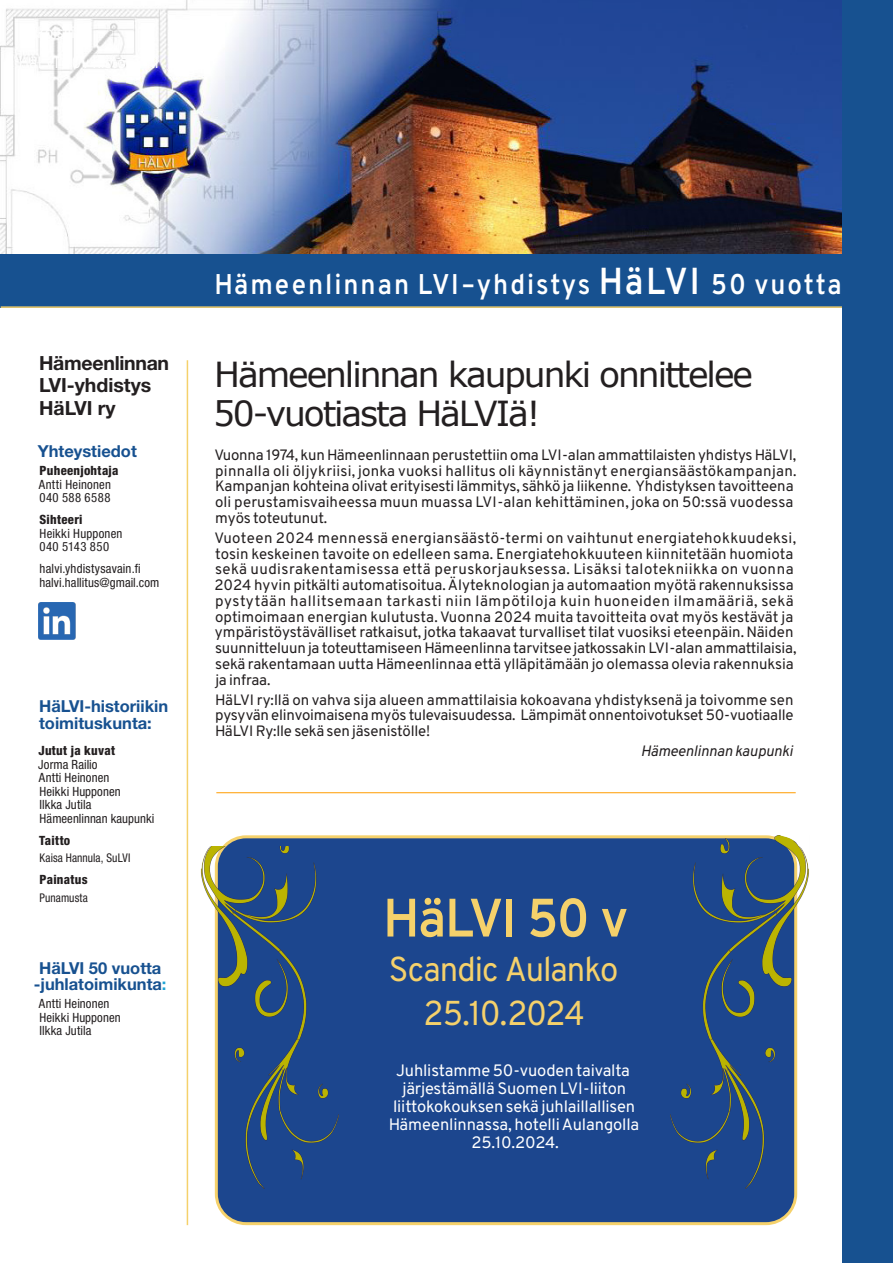
<style>
.page{position:relative;width:893px;height:1263px;background:#fff}
.page>*{position:absolute;margin:0;border:0;box-sizing:border-box;transform-origin:0 0}
._9_kolukal_kuukausi{font:600 54px "Overpass";letter-spacing:-.03em;color:#f5d16b;scale:.95 1}
.Otsikko1{font:34.5px/39px "Verdana";letter-spacing:-.06em;color:#231f20}
._9_kolukal_kuukausi-2{font:34.5px "Overpass";letter-spacing:-.03em;color:#f5d16b;scale:.95 1}
._1_Otsikko_pieni_Sul{font:600 28.5px "Overpass";letter-spacing:.075em;color:#fff;scale:.91 1}
._4__Väliots{font:700 19.5px/22.5px "Helvetica Neue LT Std";letter-spacing:-.015em;color:#231f20}
._1_Otsikko_pieni_Sul-2{font:16.5px/18px "Overpass";letter-spacing:-.01em;color:#fff;text-align:center}
._4__Väliots-2{font:700 16.5px/16.5px "Helvetica Neue LT Std";color:#175190}
._1_Otsikko_pieni_Sul-3{font:15px/15.8px "Overpass";color:#231f20}
._1_Otsikko_pieni_Sul-4{font:italic 15px "Overpass";letter-spacing:-.01em;color:#231f20}
.apina_titteli{font:condensed 12.75px/13.5px "Helvetica Neue LT Std";letter-spacing:.015em;color:#231f20}
.apinaleipis{font:condensed 12.75px "Helvetica Neue LT Std";letter-spacing:.005em;color:#231f20}
.apina_titteli-2{font:800 condensed 12.75px "Helvetica Neue LT Std";letter-spacing:.02em;color:#231f20}
.apinaleipis-2{font:condensed 12px "Helvetica Neue LT Std";letter-spacing:.01em;color:#231f20;scale:.95 1}
.s1{font-weight:800}
.s2{color:#1fa4d5}
.s3{font-size:37.5px}
</style>
<div class="page">
<div style="left:842px;top:0;width:51px;height:1263px;background:#175190"></div>
<div style="left:216px;top:837px;width:580px;height:386px;background:#1c468e;border-radius:30px"></div>
<img style="left:38px;top:602px;width:38px;height:37px">
<img style="left:0;top:0;width:842px;height:254px">
<img style="left:188px;top:846px;width:151px;height:342px">
<img style="left:658px;top:835px;width:151px;height:353px">
<div style="left:0;top:254px;width:842px;height:54px;background:#175190"></div>
<hr style="left:1px;top:306px;width:841px;height:2px;background:#f5d16b">
<hr style="left:187px;top:360px;width:1px;height:865px;background:#f5d16b">
<hr style="left:216px;top:792px;width:580px;height:1px;background:#ff9d01">
<p class="_4__Väliots" style="left:39px;top:351px;width:132px">Hämeenlinnan<br>LVI-yhdistys<br>HäLVI ry</p>
<p class="_4__Väliots-2" style="left:38px;top:443px;width:100px">Yhteystiedot</p>
<p class="apina_titteli" style="left:39px;top:464px;width:81px"><span class="s1">Puheenjohtaja<br></span>Antti Heinonen<br>040 588 6588</p>
<p class="apina_titteli" style="left:39px;top:513px;width:85px"><span class="s1">Sihteeri<br></span>Heikki Hupponen<br>040 5143 850</p>
<p class="apina_titteli" style="left:40px;top:562px;width:121px">halvi.yhdistysavain.fi halvi.hallitus@gmail.com</p>
<p class="_4__Väliots-2" style="left:39px;top:697px;width:131px">HäLVI-historiikin toimituskunta:</p>
<p class="apina_titteli-2" style="left:38px;top:742px;width:78px">Jutut ja kuvat</p>
<p class="apinaleipis" style="left:38px;top:757px;width:61px">Jorma Railio</p>
<p class="apinaleipis" style="left:39px;top:770px;width:72px">Antti Heinonen</p>
<p class="apinaleipis" style="left:40px;top:784px;width:83px">Heikki Hupponen</p>
<p class="apinaleipis" style="left:40px;top:797px;width:53px">Ilkka Jutila</p>
<p class="apinaleipis" style="left:40px;top:811px;width:117px">Hämeenlinnan kaupunki</p>
<p class="apina_titteli-2" style="left:39px;top:832px;width:33px">Taitto</p>
<p class="apinaleipis-2" style="left:40px;top:851px;width:97px">Kaisa Hannula, SuLVI</p>
<p class="apina_titteli-2" style="left:40px;top:872px;width:49px">Painatus</p>
<p class="apinaleipis-2" style="left:40px;top:891px;width:52px">Punamusta</p>
<p class="_4__Väliots-2" style="left:34px;top:959px;width:134px;text-align:center">HäLVI 50 vuotta -juhlatoimikunta<span class="s2">:</span></p>
<p class="apinaleipis" style="left:39px;top:996px;width:72px">Antti Heinonen</p>
<p class="apinaleipis" style="left:40px;top:1010px;width:83px">Heikki Hupponen</p>
<p class="apinaleipis" style="left:40px;top:1023px;width:53px">Ilkka Jutila</p>
<p class="_1_Otsikko_pieni_Sul" style="left:215px;top:261px;width:691px">Hämeenlinnan LVI–yhdistys <span class="s3">HäLVI</span> 50 vuotta</p>
<p class="Otsikko1" style="left:213px;top:354px;width:542px">Hämeenlinnan kaupunki onnittelee<br>50-vuotiasta HäLVIä!</p>
<p class="_1_Otsikko_pieni_Sul-3" style="left:214px;top:446px;width:584px">Vuonna 1974, kun Hämeenlinnaan perustettiin oma LVI-alan ammattilaisten yhdistys HäLVI, pinnalla oli öljykriisi, jonka vuoksi hallitus oli käynnistänyt energiansäästökampanjan.<br>Kampanjan kohteina olivat erityisesti lämmitys, sähkö ja liikenne. Yhdistyksen tavoitteena oli perustamisvaiheessa muun muassa LVI-alan kehittäminen, joka on 50:ssä vuodessa myös toteutunut.</p>
<p class="_1_Otsikko_pieni_Sul-3" style="left:214px;top:529px;width:584px">Vuoteen 2024 mennessä energiansäästö-termi on vaihtunut energiatehokkuudeksi, tosin keskeinen tavoite on edelleen sama. Energiatehokkuuteen kiinnitetään huomiota sekä uudisrakentamisessa että peruskorjauksessa. Lisäksi talotekniikka on vuonna 2024 hyvin pitkälti automatisoitua. Älyteknologian ja automaation myötä rakennuksissa pystytään hallitsemaan tarkasti niin lämpötiloja kuin huoneiden ilmamääriä, sekä optimoimaan energian kulutusta. Vuonna 2024 muita tavoitteita ovat myös kestävät ja ympäristöystävälliset ratkaisut, jotka takaavat turvalliset tilat vuosiksi eteenpäin. Näiden suunnitteluun ja toteuttamiseen Hämeenlinna tarvitsee jatkossakin LVI-alan ammattilaisia, sekä rakentamaan uutta Hämeenlinnaa että ylläpitämään jo olemassa olevia rakennuksia ja infraa.</p>
<p class="_1_Otsikko_pieni_Sul-3" style="left:215px;top:691px;width:580px;text-align:justify">HäLVI ry:llä on vahva sija alueen ammattilaisia kokoavana yhdistyksenä ja toivomme sen pysyvän elinvoimaisena myös tulevaisuudessa. Lämpimät onnentoivotukset 50-vuotiaalle HäLVI Ry:lle sekä sen jäsenistölle!</p>
<p class="_1_Otsikko_pieni_Sul-4" style="left:641px;top:739px;width:153px">Hämeenlinnan kaupunki</p>
<p class="_9_kolukal_kuukausi" style="left:383px;top:874px;width:260px">HäLVI 50 v</p>
<p class="_9_kolukal_kuukausi-2" style="left:389px;top:941px;width:243px">Scandic Aulanko</p>
<p class="_9_kolukal_kuukausi-2" style="left:424px;top:985px;width:171px">25.10.2024</p>
<p class="_1_Otsikko_pieni_Sul-2" style="left:389px;top:1060px;width:252px">Juhlistamme 50-vuoden taivalta järjestämällä Suomen LVI-liiton liittokokouksen sekä juhlaillallisen<br>Hämeenlinnassa, hotelli Aulangolla<br>25.10.2024.</p>
</div>
